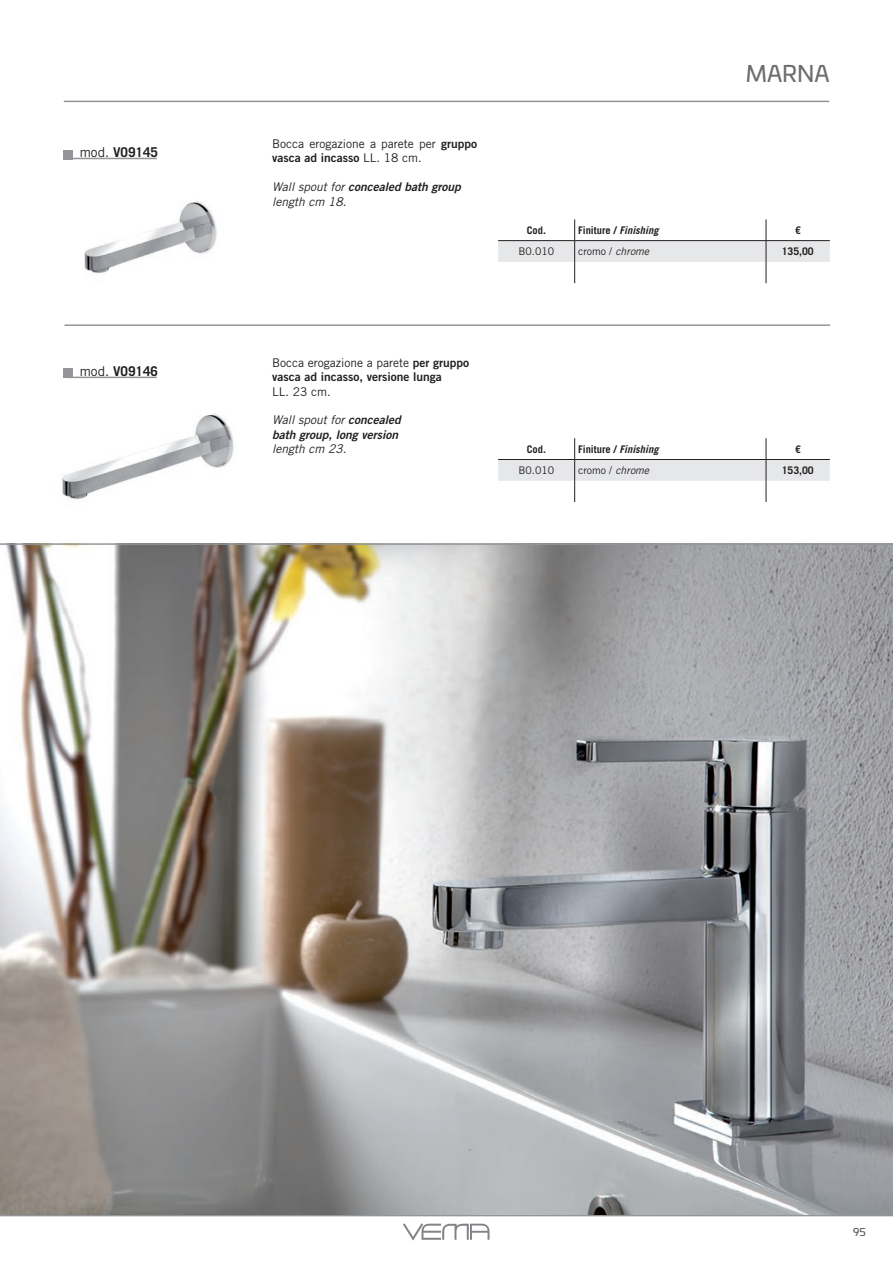
<style>
.page{position:relative;width:893px;height:1263px;background:#fff}
.page>*{position:absolute;margin:0;border:0;box-sizing:border-box;transform-origin:0 0}
.t1{font:22.5px "Univia Pro";color:#6c6d70}
.t2{font:700 13.5px "Trade Gothic LT Std";color:#231f20}
.t3{font:12px "Trade Gothic LT Std";color:#231f20}
.t4{font:12px "Trade Gothic LT Std Bd 2 Obl";color:#231f20}
.t5{font:12px "Trade Gothic LT Std Bd 2";color:#231f20}
.t6{font:italic 12px "Trade Gothic LT Std";color:#231f20}
.t7{font:700 10.5px "Trade Gothic LT Std";color:#231f20}
.t8{font:10.5px "Trade Gothic LT Std";color:#231f20}
.t9{font:10.5px "Univia Pro";color:#57585a}
.s1{font-weight:400}
.s2{font-family:"Trade Gothic LT Std Bd 2"}
.s3{font-family:"Trade Gothic LT Std"}
.s4{font-family:"Trade Gothic LT Std";font-style:italic}
.s5{font-family:"Trade Gothic LT Std Bd 2 Obl";font-style:normal}
.s6{font-style:italic}
</style>
<div class="page">
<svg style="left:403px;top:1223px;width:86px;height:17px"></svg>
<hr style="left:0;top:1215px;width:893px;height:1px;background:#939598">
<img style="left:0;top:545px;width:893px;height:670px">
<hr style="left:0;top:543px;width:893px;height:2px;background:#939598">
<hr style="left:65px;top:324px;width:765px;height:2px;background:#939598">
<img style="left:84px;top:201px;width:133px;height:72px">
<div style="left:64px;top:150px;width:9px;height:9px;background:#939598"></div>
<hr style="left:66px;top:158px;width:91px;height:1px;background:#939598">
<svg style="left:498px;top:219px;width:332px;height:64px"></svg>
<hr style="left:498px;top:240px;width:77px;height:1px;background:#231f20">
<hr style="left:575px;top:240px;width:191px;height:1px;background:#231f20">
<hr style="left:766px;top:240px;width:64px;height:1px;background:#231f20">
<img style="left:62px;top:413px;width:172px;height:87px">
<div style="left:64px;top:369px;width:9px;height:9px;background:#939598"></div>
<hr style="left:66px;top:377px;width:91px;height:1px;background:#939598">
<svg style="left:498px;top:438px;width:332px;height:64px"></svg>
<hr style="left:498px;top:459px;width:77px;height:1px;background:#231f20">
<hr style="left:575px;top:459px;width:191px;height:1px;background:#231f20">
<hr style="left:766px;top:459px;width:64px;height:1px;background:#231f20">
<hr style="left:64px;top:101px;width:765px;height:1px;background:#939598">
<p class="t2" style="left:80px;top:144px;width:80px"><span class="s1">mod.</span> V09145</p>
<p class="t2" style="left:80px;top:363px;width:80px"><span class="s1">mod.</span> V09146</p>
<p class="t3" style="left:272px;top:136px;width:206px">Bocca erogazione a parete per <span class="s2">gruppo</span></p>
<p class="t5" style="left:272px;top:151px;width:151px">vasca ad incasso <span class="s3">LL. 18 cm.</span></p>
<p class="t4" style="left:272px;top:179px;width:190px"><span class="s4">Wall spout for</span> concealed bath group</p>
<p class="t6" style="left:272px;top:194px;width:76px">length cm 18.</p>
<p class="t3" style="left:272px;top:355px;width:198px">Bocca erogazione a parete <span class="s2">per gruppo</span></p>
<p class="t5" style="left:272px;top:369px;width:171px">vasca ad incasso, versione lunga</p>
<p class="t3" style="left:272px;top:384px;width:60px">LL. 23 cm.</p>
<p class="t6" style="left:272px;top:413px;width:130px">Wall spout for <span class="s5">concealed</span></p>
<p class="t4" style="left:272px;top:427px;width:127px">bath group, long version</p>
<p class="t6" style="left:272px;top:442px;width:76px">length cm 23.</p>
<h1 class="t1" style="left:746px;top:57px;width:85px">MARNA</h1>
<p class="t7" style="left:527px;top:224px;width:21px">Cod.</p>
<p class="t7" style="left:578px;top:224px;width:82px">Finiture / <span class="s6">Finishing</span></p>
<p class="t7" style="left:795px;top:224px;width:7px">€</p>
<p class="t8" style="left:518px;top:245px;width:37px">B0.010</p>
<p class="t8" style="left:578px;top:245px;width:73px">cromo / <span class="s6">chrome</span></p>
<p class="t7" style="left:782px;top:245px;width:34px">135,00</p>
<p class="t7" style="left:527px;top:442px;width:21px">Cod.</p>
<p class="t7" style="left:578px;top:442px;width:82px">Finiture / <span class="s6">Finishing</span></p>
<p class="t7" style="left:795px;top:442px;width:7px">€</p>
<p class="t8" style="left:518px;top:464px;width:37px">B0.010</p>
<p class="t8" style="left:578px;top:464px;width:73px">cromo / <span class="s6">chrome</span></p>
<p class="t7" style="left:782px;top:464px;width:34px">153,00</p>
<p class="t9" style="left:853px;top:1225px;width:14px">95</p>
</div>
